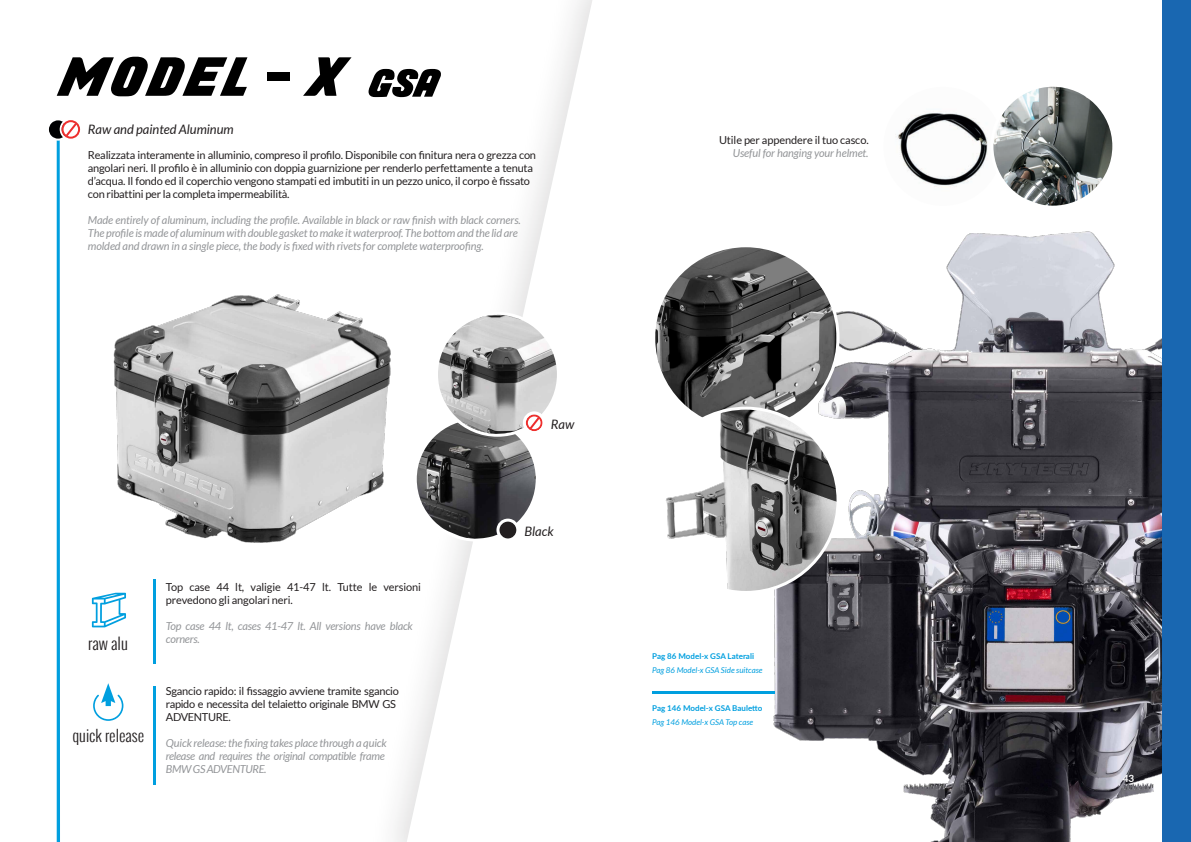
<style>
.page{position:relative;width:1191px;height:842px;background:#fff}
.page>*{position:absolute;margin:0;border:0;box-sizing:border-box;transform-origin:0 0}
.t1{font:300 16.2px "Oswald";color:#231f20}
.t2{font:300 15.9px "Oswald";color:#231f20}
.t3{font:italic 13px "Lato";letter-spacing:-.005em;color:#231f20}
.t4{font:11px/13px "Lato";letter-spacing:-.02em;color:#231f20}
.t5{font:italic 11px/13px "Lato";letter-spacing:-.01em;color:#939598}
.t6{font:italic 11px/13px "Lato";letter-spacing:-.03em;color:#939598}
.t7{font:700 10px "Lato";color:#fff}
.t8{font:italic 8px "Lato";color:#009fdf}
.t9{font:700 8px "Lato";color:#009fdf}
</style>
<div class="page">
<svg style="left:407px;top:0;width:185px;height:839px"></svg>
<img style="left:652px;top:231px;width:510px;height:611px">
<img style="left:56px;top:258px;width:409px;height:412px">
<hr style="left:57px;top:129px;width:3px;height:713px;background:#009fdf">
<hr style="left:154px;top:579px;width:2px;height:84px;background:#009fdf">
<hr style="left:154px;top:686px;width:2px;height:98px;background:#009fdf">
<svg style="left:57px;top:57px;width:190px;height:39px"></svg>
<svg style="left:303px;top:57px;width:48px;height:39px"></svg>
<div style="left:267px;top:72px;width:23px;height:9px;background:#000"></div>
<svg style="left:368px;top:69px;width:73px;height:28px"></svg>
<svg style="left:48px;top:120px;width:33px;height:21px"></svg>
<svg style="left:414px;top:312px;width:146px;height:229px"></svg>
<div style="left:523px;top:411px;width:22px;height:23px;border:3px solid #fff;border-radius:50%"></div>
<svg style="left:92px;top:593px;width:34px;height:34px"></svg>
<div style="left:1162px;top:0;width:29px;height:842px;background:#1967b1"></div>
<img style="left:882px;top:85px;width:121px;height:122px;border-radius:61px">
<div style="left:880px;top:84px;width:125px;height:125px;border:3px solid #fff;border-radius:50%"></div>
<img style="left:992px;top:85px;width:121px;height:122px;border-radius:61px">
<div style="left:990px;top:84px;width:125px;height:125px;border:3px solid #fff;border-radius:50%"></div>
<img style="left:653px;top:246px;width:185px;height:184px;border-radius:92px">
<img style="left:653px;top:408px;width:185px;height:184px;border-radius:92px">
<hr style="left:652px;top:691px;width:123px;height:2px;background:#009fdf">
<svg style="left:93px;top:683px;width:30px;height:38px"></svg>
<p class="t3" style="left:88px;top:123px;width:147px">Raw and painted Aluminum</p>
<p class="t4" style="left:88px;top:148px;width:450px">Realizzata interamente in alluminio, compreso il profilo. Disponibile con finitura nera o grezza con angolari neri. Il profilo è in alluminio con doppia guarnizione per renderlo perfettamente a tenuta d’acqua. Il fondo ed il coperchio vengono stampati ed imbutiti in un pezzo unico, il corpo è fissato con ribattini per la completa impermeabilità.</p>
<p class="t5" style="left:88px;top:214px;width:434px">Made entirely of aluminum, including the profile. Available in black or raw finish with black corners.<br>The profile is made of aluminum with double gasket to make it waterproof. The bottom and the lid are molded and drawn in a single piece, the body is fixed with rivets for complete waterproofing.</p>
<p class="t3" style="left:551px;top:417px;width:25px">Raw</p>
<h1 class="t1" style="left:88px;top:632px;width:41px">raw alu</h1>
<h2 class="t2" style="left:72px;top:723px;width:73px">quick release</h2>
<p class="t4" style="left:166px;top:581px;width:257px">Top case 44 lt, valigie 41-47 lt. Tutte le versioni prevedono gli angolari neri.</p>
<p class="t5" style="left:166px;top:620px;width:248px">Top case 44 lt, cases 41-47 lt. All versions have black corners.</p>
<p class="t4" style="left:166px;top:685px;width:235px">Sgancio rapido: il fissaggio avviene tramite sgancio rapido e necessita del telaietto originale BMW GS<br>ADVENTURE.</p>
<p class="t6" style="left:166px;top:737px;width:222px">Quick release: the fixing takes place through a quick release and requires the original compatible frame<br>BMW GS ADVENTURE.</p>
<p class="t3" style="left:524px;top:524px;width:31px">Black</p>
<p class="t4" style="left:719px;top:133px;width:151px">Utile per appendere il tuo casco.</p>
<p class="t5" style="left:733px;top:147px;width:137px">Useful for hanging your helmet.</p>
<p class="t9" style="left:652px;top:650px;width:103px">Pag 86 Model-x GSA Laterali</p>
<p class="t8" style="left:652px;top:666px;width:112px">Pag 86 Model-x GSA Side suitcase</p>
<p class="t9" style="left:652px;top:702px;width:112px">Pag 146 Model-x GSA Bauletto</p>
<p class="t8" style="left:652px;top:718px;width:102px">Pag 146 Model-x GSA Top case</p>
<p class="t7" style="left:1122px;top:771px;width:13px">43</p>
</div>
